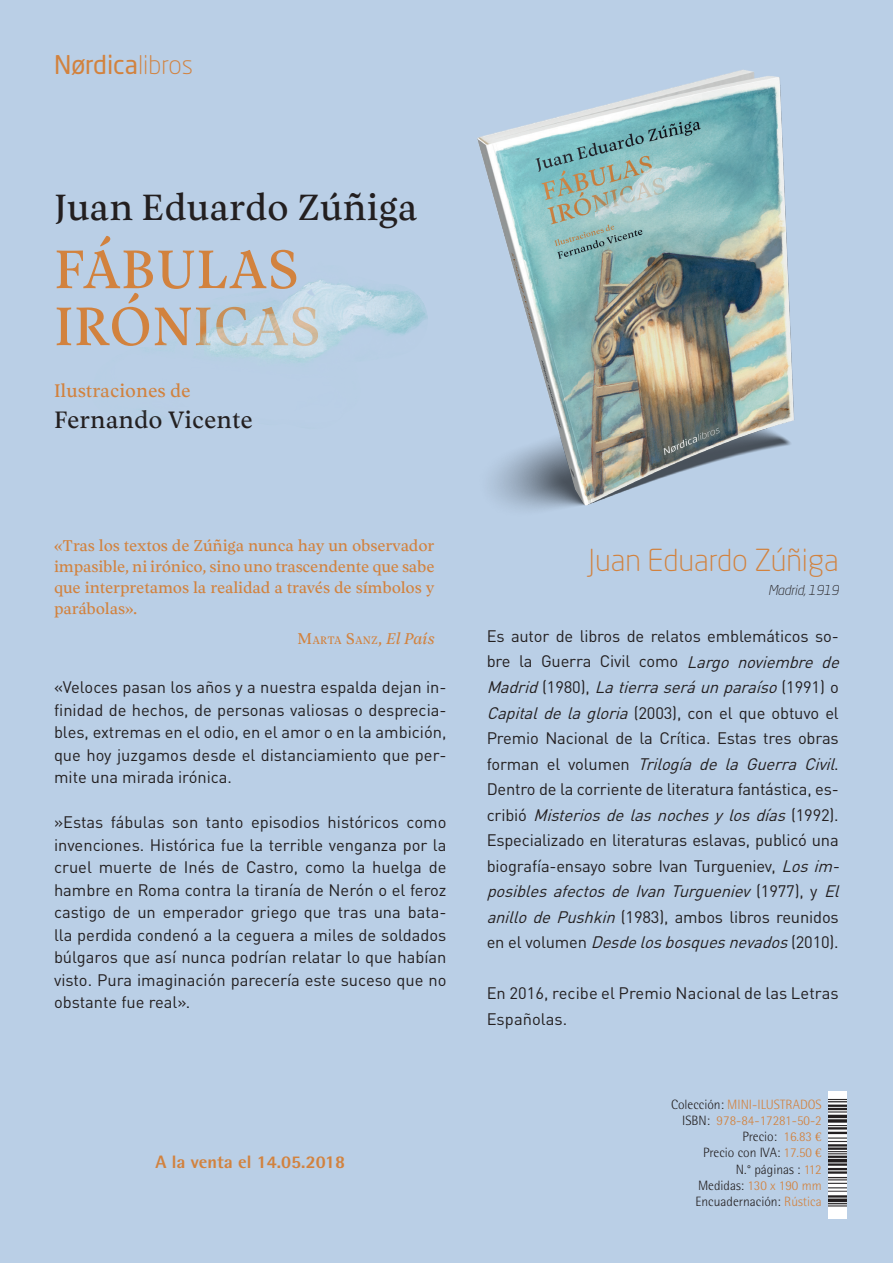
<style>
.page{position:relative;width:893px;height:1263px;background:#bacfe6}
.page>*{position:absolute;margin:0;border:0;box-sizing:border-box;transform-origin:0 0}
.t1{font:55.2px/57px "Vesterbro";color:#d2823e}
.t2{font:36.75px "Vesterbro";color:#231f20}
.t3{font:300 30px "Neo Sans Std";color:#d2823e}
.t4{font:25.5px "Neo Sans Std";color:#d2823e}
.t5{font:23.85px "Vesterbro";color:#231f20}
.t6{font:18.45px "Vesterbro";color:#d2823e}
.t7{font:800 18px "Rotis Semi Sans";color:#d2823e}
.t8{font:16.5px/25.5px "DIN Pro";letter-spacing:-.01em;color:#231f20;text-align:justify}
.t9{font:15.75px/21px "Vesterbro";letter-spacing:-.01em;color:#d2823e;text-align:justify}
.t10{font:300 13.5px/16.2px "Rotis Semi Sans";color:#231f20;text-align:right}
.t11{font:italic 300 13.5px "Neo Sans Std";letter-spacing:-.02em;color:#231f20}
.t12{font:10.95px "Vesterbro";letter-spacing:.015em;color:#d2823e}
.s1{font-weight:300}
.s2{font-size:15.75px}
.s3{font-style:italic;font-size:15.75px}
.s4{font-style:italic}
.s5{color:#d2823e}
.s6{font-family:"Minion Pro";font-weight:400;color:#d2823e}
</style>
<div class="page">
<img style="left:829px;top:1091px;width:17px;height:127px">
<img style="left:203px;top:280px;width:225px;height:82px">
<img style="left:477px;top:70px;width:318px;height:439px">
<h3 class="t4" style="left:54px;top:49px;width:141px">Nørdica<span class="s1">libros</span></h3>
<h2 class="t2" style="left:54px;top:183px;width:365px">Juan Eduardo Zúñiga</h2>
<h1 class="t1" style="left:54px;top:240px;width:268px">FÁBULAS<br>IRÓNICAS</h1>
<p class="t6" style="left:54px;top:378px;width:138px">Ilustraciones de</p>
<h3 class="t5" style="left:54px;top:404px;width:200px">Fernando Vicente</h3>
<p class="t9" style="left:54px;top:534px;width:382px">«Tras los textos de Zúñiga nunca hay un observador impasible, ni irónico, sino uno trascendente que sabe que interpretamos la realidad a través de símbolos y parábolas».</p>
<p class="t12" style="left:298px;top:632px;width:139px"><span class="s2">M</span>ARTA <span class="s2">S</span>ANZ<span class="s2">,</span> <span class="s3">El País</span></p>
<p class="t8" style="left:54px;top:674px;width:394px;line-height:22.5px">«Veloces pasan los años y a nuestra espalda dejan in&shy;finidad de hechos, de personas valiosas o desprecia&shy;bles, extremas en el odio, en el amor o en la ambición, que hoy juzgamos desde el distanciamiento que per&shy;mite una mirada irónica.</p>
<p class="t8" style="left:54px;top:809px;width:394px;line-height:22.5px">»Estas fábulas son tanto episodios históricos como invenciones. Histórica fue la terrible venganza por la cruel muerte de Inés de Castro, como la huelga de hambre en Roma contra la tiranía de Nerón o el feroz castigo de un emperador griego que tras una bata&shy;lla perdida condenó a la ceguera a miles de soldados búlgaros que así nunca podrían relatar lo que habían visto. Pura imaginación parecería este suceso que no obstante fue real».</p>
<p class="t7" style="left:155px;top:1151px;width:191px">A la venta el 14.05.2018</p>
<h3 class="t3" style="left:588px;top:542px;width:252px">Juan Eduardo Zúñiga</h3>
<p class="t11" style="left:768px;top:582px;width:72px">Madrid, 1919</p>
<p class="t8" style="left:487px;top:622px;width:360px;text-align:left">Es autor de libros de relatos emblemáticos so&shy;bre la Guerra Civil como <span class="s4">Largo noviembre de Madrid</span>( 1 9 8 0 ) , <span class="s4">Latierraseráunparaíso</span>( 1 9 9 1 ) o <span class="s4">Capitaldelagloria</span>(2003), con el que obtuvo el Premio Nacional de la Crítica. Estas tres obras f o r m a n e l v o l u m e n <span class="s4">Trilogía de la Guerra Civil</span>.<br>Dentro de la corriente de literatura fantástica, es&shy;c r i b i ó <span class="s4">Misteriosdelasnochesylosdías</span>( 1 9 9 2 ) .<br>Especializado en literaturas eslavas, publicó una biografía-ensayo sobre Ivan Turgueniev, <span class="s4">Losim&shy;posiblesafectosdeIvanTurgueniev</span>( 1 9 7 7 ) , y <span class="s4">El anillodePushkin</span>(1983), ambos libros reunidos e n e l v o l u m e n <span class="s4">Desdelosbosquesnevados</span>( 2 0 1 0 ) .</p>
<p class="t8" style="left:487px;top:979px;width:354px">En 2016, recibe el Premio Nacional de las Letras<br>Españolas.</p>
<p class="t10" style="left:671px;top:1096px;width:152px">Colección: <span class="s5">MINI-ILUSTRADOS<br></span>ISBN: <span class="s5">978-84-17281-50-2<br></span>Precio: <span class="s5">16.83</span> <span class="s6">€<br></span>Precio con IVA: <span class="s5">17.50</span> <span class="s6">€<br></span>N.° páginas : <span class="s5">112<br></span>Medidas: <span class="s5">130 x 190 mm<br></span>Encuadernación: <span class="s5">Rústica</span></p>
</div>
